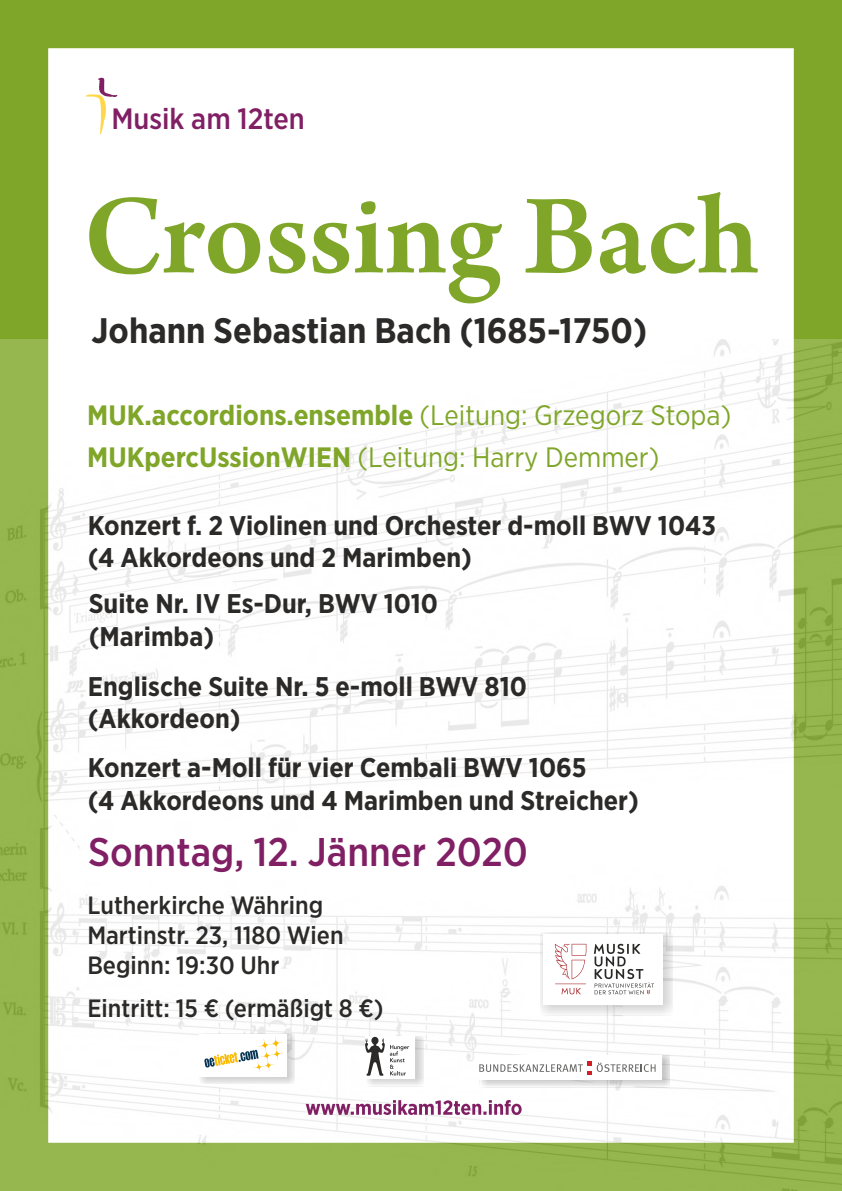
<style>
.page{position:relative;width:842px;height:1191px;background:#fff}
.page>*{position:absolute;margin:0;border:0;box-sizing:border-box;transform-origin:0 0}
.t1{font:600 120px "Arno Pro";letter-spacing:-.005em;color:#7fa629}
.t2{font:500 40px "Gotham Narrow";color:#811f65}
.t3{font:700 35.4px "Gotham Narrow";color:#2b2a29}
.t4{font:500 29.4px "Gotham Narrow";color:#811f65}
.t5{font:700 28px "Gotham Narrow";color:#7fa629}
.t6{font:28px "Gotham Narrow";color:#7fa629}
.t7{font:700 27px/32.4px "Gotham Narrow";color:#2b2a29}
.t8{font:500 25px/30px "Gotham Narrow";color:#2b2a29}
.s1{font-weight:400}
.s2{font-weight:700}
</style>
<div class="page">
<svg style="left:0;top:0;width:842px;height:339px"></svg>
<img style="left:0;top:339px;width:842px;height:852px">
<div style="left:480px;top:1054px;width:190px;height:33px;background:#2b2a29;opacity:.25"></div>
<div style="left:479px;top:1055px;width:183px;height:25px;background:#fff"></div>
<div style="left:366px;top:1035px;width:57px;height:51px;background:#2b2a29;opacity:.22"></div>
<div style="left:366px;top:1036px;width:49px;height:43px;background:#fff"></div>
<svg style="left:365px;top:1036px;width:44px;height:39px"></svg>
<svg style="left:479px;top:1061px;width:177px;height:14px"></svg>
<svg style="left:306px;top:1100px;width:216px;height:15px"></svg>
<svg style="left:86px;top:78px;width:31px;height:56px"></svg>
<div style="left:199px;top:1033px;width:96px;height:50px;background:#2b2a29;opacity:.22"></div>
<div style="left:199px;top:1033px;width:88px;height:43px;background:#fff"></div>
<svg style="left:204px;top:1036px;width:79px;height:36px"></svg>
<div style="left:540px;top:931px;width:133px;height:84px;background:#2b2a29;opacity:.22"></div>
<div style="left:542px;top:934px;width:120px;height:71px;background:#fff"></div>
<svg style="left:594px;top:943px;width:60px;height:51px"></svg>
<svg style="left:555px;top:943px;width:31px;height:36px"></svg>
<hr style="left:555px;top:983px;width:31px;height:1px;background:#a7262a">
<svg style="left:561px;top:988px;width:20px;height:6px"></svg>
<p class="t4" style="left:111px;top:100px;width:195px">Musik am 12ten</p>
<h1 class="t1" style="left:83px;top:167px;width:678px">Crossing Bach</h1>
<h3 class="t3" style="left:92px;top:308px;width:557px">Johann Sebastian Bach (1685-1750)</h3>
<p class="t5" style="left:87px;top:397px;width:645px">MUK.accordions.ensemble <span class="s1">(Leitung: Grzegorz Stopa)</span></p>
<p class="t6" style="left:87px;top:439px;width:574px"><span class="s2">MUKpercUssionWIEN</span> (Leitung: Harry Demmer)</p>
<p class="t7" style="left:88px;top:509px;width:630px">Konzert f. 2 Violinen und Orchester d-moll BWV 1043 (4 Akkordeons und 2 Marimben)</p>
<p class="t7" style="left:89px;top:587px;width:351px">Suite Nr. IV Es-Dur, BWV 1010 (Marimba)</p>
<p class="t7" style="left:88px;top:670px;width:441px">Englische Suite Nr. 5 e-moll BWV 810 (Akkordeon)</p>
<p class="t7" style="left:88px;top:751px;width:553px">Konzert a-Moll für vier Cembali BWV 1065<br>(4 Akkordeons und 4 Marimben und Streicher)</p>
<h2 class="t2" style="left:88px;top:826px;width:441px">Sonntag, 12. Jänner 2020</h2>
<p class="t8" style="left:87px;top:889px;width:258px">Lutherkirche Währing<br>Martinstr. 23, 1180 Wien<br>Beginn: 19:30 Uhr</p>
<p class="t8" style="left:87px;top:992px;width:298px">Eintritt: 15 € (ermäßigt 8 €)</p>
</div>
